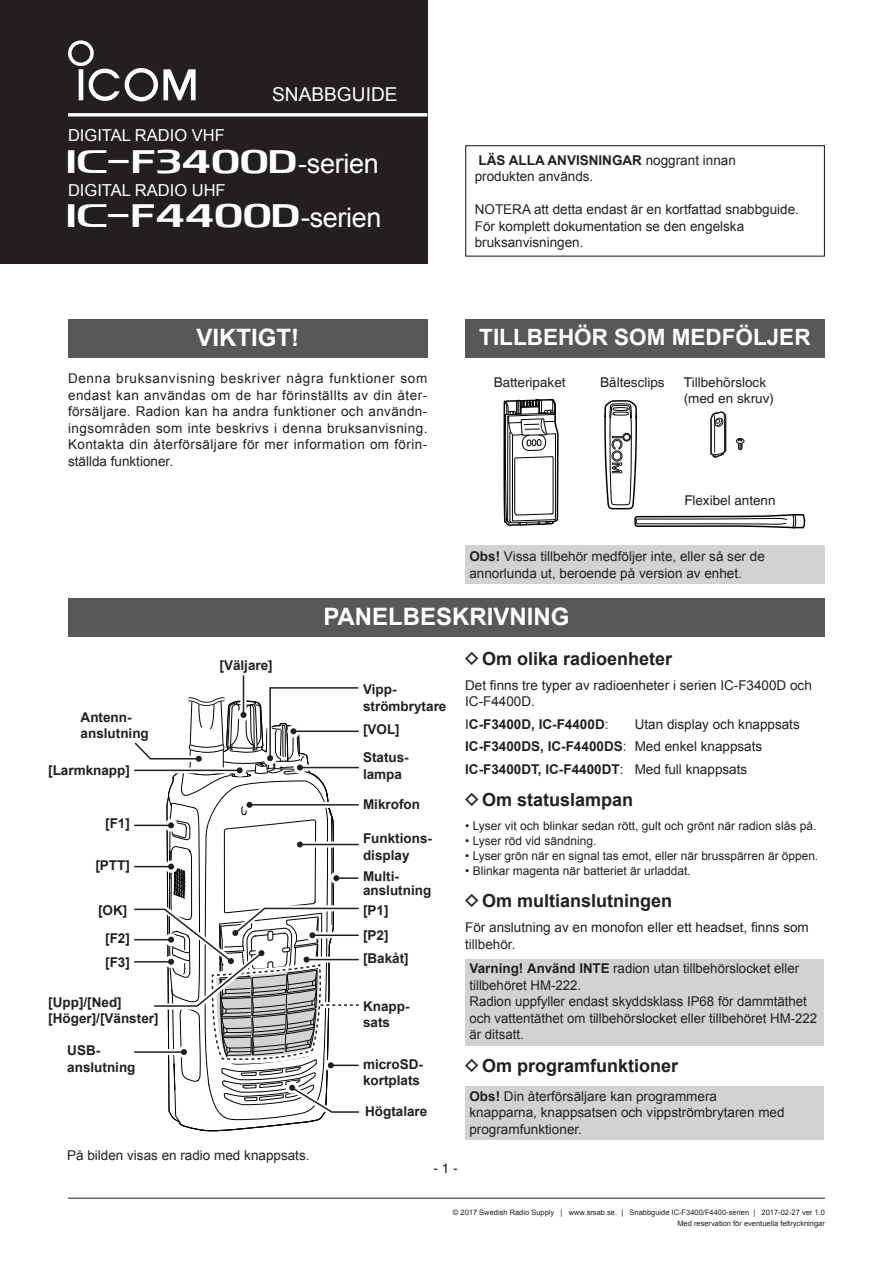
<style>
.page{position:relative;width:893px;height:1263px;background:#fff}
.page>*{position:absolute;margin:0;border:0;box-sizing:border-box;transform-origin:0 0}
.t1{font:28.5px "Icom 1 Model Name";letter-spacing:-.01em;color:#fff}
.t2{font:700 24px "Arial";color:#fff}
.t3{font:700 22.5px "Arial";color:#fff}
.t4{font:19.2px "Arial";color:#fff}
.t5{font:700 18px "Arial";color:#231f20}
.t6{font:16.5px "Arial";color:#fff}
.t7{font:13.5px/16.5px "Arial";color:#231f20}
.t8{font:700 13.5px/16.5px "Arial";color:#231f20}
.t9{font:13.5px/16.2px "Helvetica";color:#231f20}
.t10{font:12px "Arial";color:#231f20}
.t11{font:7.5px/10.5px "Arial";color:#231f20;text-align:right}
.s1{font-family:"Arial";font-size:27px}
.s2{font-weight:700}
.s3{font-family:"Arial"}
.s4{font-family:"Icom Product Font";font-weight:400}
.s5{font-weight:400}
</style>
<div class="page">
<hr style="left:68px;top:1198px;width:757px;height:1px;background:#231f20">
<div style="left:0;top:0;width:427px;height:264px;background:#231f20"></div>
<svg style="left:68px;top:40px;width:128px;height:61px"></svg>
<svg style="left:68px;top:113px;width:359px;height:4px"></svg>
<div style="left:465px;top:145px;width:360px;height:112px;border:1px solid #231f20"></div>
<div style="left:68px;top:319px;width:359px;height:38px;background:#57585a"></div>
<svg style="left:604px;top:400px;width:202px;height:129px"></svg>
<svg style="left:503px;top:399px;width:56px;height:127px"></svg>
<div style="left:465px;top:319px;width:360px;height:38px;background:#57585a"></div>
<div style="left:465px;top:546px;width:360px;height:38px;background:#d1d2d4"></div>
<div style="left:465px;top:959px;width:359px;height:86px;background:#d1d2d4"></div>
<div style="left:465px;top:1086px;width:359px;height:54px;background:#d1d2d4"></div>
<div style="left:68px;top:598px;width:757px;height:39px;background:#57585a"></div>
<svg style="left:242px;top:675px;width:3px;height:8px"></svg>
<hr style="left:243px;top:675px;width:1px;height:40px;background:#231f20">
<svg style="left:134px;top:683px;width:225px;height:440px"></svg>
<p class="t6" style="left:68px;top:125px;width:158px">DIGITAL RADIO VHF</p>
<h3 class="t4" style="left:272px;top:82px;width:127px">SNABBGUIDE</h3>
<h1 class="t1" style="left:68px;top:146px;width:312px">Iç-F3400D<span class="s1">-serien</span></h1>
<p class="t7" style="left:475px;top:152px;width:263px"><span class="s2">LÄS ALLA ANVISNINGAR</span> noggrant innan produkten används.</p>
<p class="t7" style="left:475px;top:201px;width:326px">NOTERA att detta endast är en kortfattad snabbguide.<br>För komplett dokumentation se den engelska bruksanvisningen.</p>
<p class="t6" style="left:68px;top:179px;width:159px">DIGITAL RADIO UHF</p>
<h1 class="t1" style="left:68px;top:201px;width:315px">Iç-F4400D<span class="s3">-</span><span class="s1">serien</span></h1>
<h2 class="t2" style="left:196px;top:321px;width:104px">VIKTIGT!</h2>
<p class="t7" style="left:68px;top:370px;width:361px;text-align:justify">Denna bruksanvisning beskriver några funktioner som endast kan användas om de har förinställts av din åter&shy;försäljare. Radion kan ha andra funktioner och användn&shy;ingsområden som inte beskrivs i denna bruksanvisning.<br>Kontakta din återförsäljare för mer information om förin&shy;ställda funktioner.</p>
<h3 class="t3" style="left:479px;top:322px;width:333px">TILLBEHÖR SOM MEDFÖLJER</h3>
<p class="t9" style="left:494px;top:375px;width:73px">Batteripaket</p>
<p class="t9" style="left:600px;top:375px;width:66px">Bältesclips</p>
<p class="t9" style="left:684px;top:375px;width:92px">Tillbehörslock (med en skruv)</p>
<p class="t9" style="left:684px;top:492px;width:93px">Flexibel antenn</p>
<p class="t7" style="left:469px;top:549px;width:297px"><span class="s2">Obs!</span> Vissa tillbehör medföljer inte, eller så ser de annorlunda ut, beroende på version av enhet.</p>
<p class="t8" style="left:81px;top:709px;width:70px">Antenn&shy;anslutning</p>
<p class="t8" style="left:48px;top:762px;width:83px">[Larmknapp]</p>
<p class="t8" style="left:105px;top:816px;width:26px">[F1]</p>
<p class="t8" style="left:95px;top:857px;width:36px">[PTT]</p>
<p class="t8" style="left:98px;top:903px;width:31px">[OK]</p>
<p class="t8" style="left:105px;top:926px;width:26px;line-height:24.3px">[F2] [F3]</p>
<p class="t8" style="left:48px;top:994px;width:112px">[Upp]/[Ned] [Höger]/[Vänster]</p>
<p class="t8" style="left:67px;top:1043px;width:70px">USB&shy;anslutning</p>
<p class="t8" style="left:220px;top:657px;width:55px">[Väljare]</p>
<p class="t7" style="left:67px;top:1147px;width:244px">På bilden visas en radio med knappsats.</p>
<h2 class="t2" style="left:323px;top:601px;width:248px">PANELBESKRIVNING</h2>
<p class="t8" style="left:363px;top:681px;width:85px">Vipp&shy;strömbrytare</p>
<p class="t8" style="left:363px;top:722px;width:38px">[VOL]</p>
<p class="t8" style="left:363px;top:749px;width:47px">Status&shy;lampa</p>
<p class="t8" style="left:363px;top:796px;width:58px">Mikrofon</p>
<p class="t8" style="left:363px;top:830px;width:70px">Funktions&shy;display</p>
<p class="t8" style="left:363px;top:870px;width:70px;line-height:13.5px">Multi&shy;anslutning</p>
<p class="t8" style="left:363px;top:898px;width:27px;line-height:25px">[P1] [P2]</p>
<p class="t8" style="left:363px;top:950px;width:47px">[Bakåt]</p>
<p class="t8" style="left:363px;top:998px;width:48px">Knapp&shy;sats</p>
<p class="t8" style="left:363px;top:1056px;width:62px">microSD&shy;kortplats</p>
<p class="t8" style="left:365px;top:1103px;width:64px">Högtalare</p>
<h3 class="t5" style="left:465px;top:646px;width:209px"><span class="s4">D</span> Om olika radioenheter</h3>
<p class="t7" style="left:465px;top:677px;width:348px">Det finns tre typer av radioenheter i serien IC-F3400D och<br>IC-F4400D.</p>
<p class="t8" style="left:465px;top:716px;width:145px"><span class="s5">I</span>C-F3400D, IC-F4400D<span class="s5">:</span></p>
<p class="t7" style="left:465px;top:713px;width:336px;line-height:22.5px;text-indent:170px">Utan display och knappsats<br><span class="s2">IC-F3400DS, IC-F4400DS</span>: Med enkel knappsats<br><span class="s2">IC-F3400DT, IC-F4400DT</span>: Med full knappsats</p>
<h3 class="t5" style="left:465px;top:788px;width:170px"><span class="s4">D</span> Om statuslampan</h3>
<p class="t10" style="left:465px;top:818px;width:353px">• Lyser vit och blinkar sedan rött, gult och grönt när radion slås på.</p>
<p class="t10" style="left:465px;top:833px;width:133px">• Lyser röd vid sändning.</p>
<p class="t10" style="left:465px;top:848px;width:355px">• Lyser grön när en signal tas emot, eller när brusspärren är öppen.</p>
<p class="t10" style="left:465px;top:863px;width:227px">• Blinkar magenta när batteriet är urladdat.</p>
<h3 class="t5" style="left:465px;top:889px;width:209px"><span class="s4">D</span> Om multianslutningen</h3>
<p class="t7" style="left:465px;top:919px;width:345px">För anslutning av en monofon eller ett headset, finns som tillbehör.</p>
<p class="t7" style="left:469px;top:960px;width:349px"><span class="s2">Varning! Använd INTE</span> radion utan tillbehörslocket eller tillbehöret HM-222.<br>Radion uppfyller endast skyddsklass IP68 för dammtäthet och vattentäthet om tillbehörslocket eller tillbehöret HM-222 är ditsatt.</p>
<h3 class="t5" style="left:465px;top:1054px;width:215px"><span class="s4">D</span> Om programfunktioner</h3>
<p class="t7" style="left:469px;top:1088px;width:317px"><span class="s2">Obs!</span> Din återförsäljare kan programmera knapparna, knappsatsen och vippströmbrytaren med programfunktioner.</p>
<p class="t9" style="left:434px;top:1160px;width:26px">- 1 -</p>
<p class="t11" style="left:453px;top:1207px;width:373px">© 2017 Swedish Radio Supply | www.srsab.se. | Snabbguide IC-F3400/F4400-serien | 2017-02-27 ver 1.0<br>Med reservation för eventuella feltryckningar</p>
</div>
